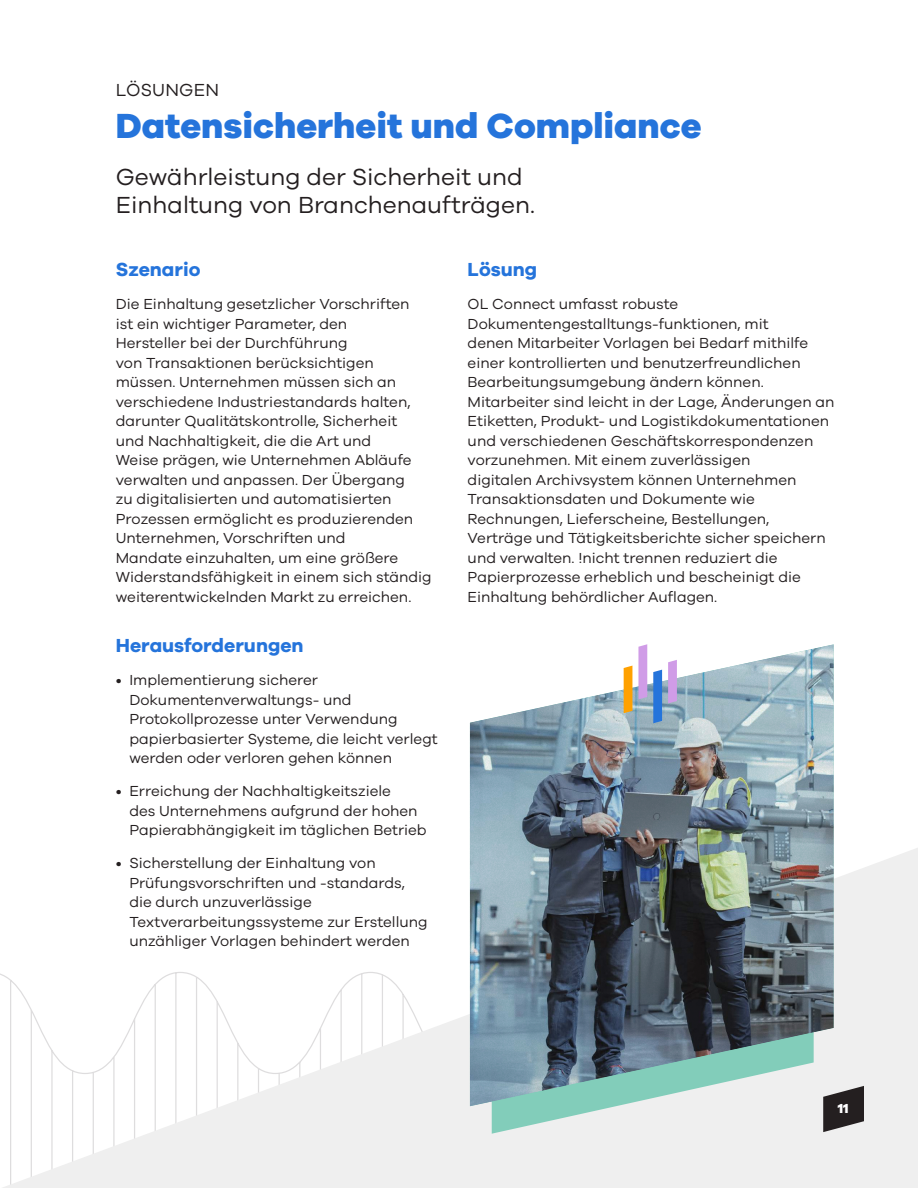
<style>
.page{position:relative;width:918px;height:1188px;background:#fff}
.page>*{position:absolute;margin:0;border:0;box-sizing:border-box;transform-origin:0 0}
.t1{font:800 36px "Galano Grotesque";color:#2574db}
.t2{font:24px/28.5px "Galano Grotesque";color:#241f20}
.t3{font:700 19.5px "Galano Grotesque";color:#2574db}
.t4{font:18px "Galano Grotesque";letter-spacing:.01em;color:#241f20}
.t5{font:15px/19.5px "Galano Grotesque";color:#241f20}
.t6{font:800 13.5px "Galano Grotesque";color:#fff}
</style>
<div class="page">
<svg style="left:1px;top:848px;width:917px;height:340px"></svg>
<svg style="left:492px;top:1108px;width:322px;height:26px;fill:#efefef"></svg>
<div style="left:457px;top:632px;width:390px;height:476px;background:#82cdba;opacity:.2"></div>
<svg style="left:624px;top:666px;width:8px;height:47px"></svg>
<svg style="left:638px;top:644px;width:9px;height:55px"></svg>
<svg style="left:653px;top:670px;width:9px;height:53px"></svg>
<svg style="left:668px;top:660px;width:9px;height:43px"></svg>
<svg style="left:823px;top:1086px;width:41px;height:46px"></svg>
<p class="t4" style="left:116px;top:79px;width:105px">LÖSUNGEN</p>
<h1 class="t1" style="left:116px;top:103px;width:587px">Datensicherheit und Compliance</h1>
<h2 class="t2" style="left:116px;top:162px;width:421px">Gewährleistung der Sicherheit und<br>Einhaltung von Branchenaufträgen.</h2>
<h3 class="t3" style="left:116px;top:258px;width:86px">Szenario</h3>
<p class="t5" style="left:116px;top:294px;width:317px">Die Einhaltung gesetzlicher Vorschriften<br>ist ein wichtiger Parameter, den<br>Hersteller bei der Durchführung<br>von Transaktionen berücksichtigen müssen. Unternehmen müssen sich an verschiedene Industriestandards halten, darunter Qualitätskontrolle, Sicherheit<br>und Nachhaltigkeit, die die Art und<br>Weise prägen, wie Unternehmen Abläufe verwalten und anpassen. Der Übergang<br>zu digitalisierten und automatisierten Prozessen ermöglicht es produzierenden Unternehmen, Vorschriften und<br>Mandate einzuhalten, um eine größere Widerstandsfähigkeit in einem sich ständig weiterentwickelnden Markt zu erreichen.</p>
<h3 class="t3" style="left:116px;top:633px;width:189px">Herausforderungen</h3>
<p class="t5" style="left:129px;top:670px;width:310px;text-indent:-14px">• Implementierung sicherer Dokumentenverwaltungs- und Protokollprozesse unter Verwendung papierbasierter Systeme, die leicht verlegt werden oder verloren gehen können</p>
<p class="t5" style="left:129px;top:781px;width:299px;text-indent:-14px">• Erreichung der Nachhaltigkeitsziele<br>des Unternehmens aufgrund der hohen<br>Papierabhängigkeit im täglichen Betrieb</p>
<p class="t5" style="left:129px;top:853px;width:300px;text-indent:-14px">• Sicherstellung der Einhaltung von Prüfungsvorschriften und -standards, die durch unzuverlässige Textverarbeitungssysteme zur Erstellung unzähliger Vorlagen behindert werden</p>
<h3 class="t3" style="left:468px;top:258px;width:71px">Lösung</h3>
<p class="t5" style="left:468px;top:294px;width:368px">OL Connect umfasst robuste Dokumentengestalltungs-funktionen, mit<br>denen Mitarbeiter Vorlagen bei Bedarf mithilfe einer kontrollierten und benutzerfreundlichen Bearbeitungsumgebung ändern können.<br>Mitarbeiter sind leicht in der Lage, Änderungen an Etiketten, Produkt- und Logistikdokumentationen und verschiedenen Geschäftskorrespondenzen vorzunehmen. Mit einem zuverlässigen<br>digitalen Archivsystem können Unternehmen Transaktionsdaten und Dokumente wie Rechnungen, Lieferscheine, Bestellungen, Verträge und Tätigkeitsberichte sicher speichern und verwalten. !nicht trennen reduziert die Papierprozesse erheblich und bescheinigt die Einhaltung behördlicher Auflagen.</p>
<p class="t6" style="left:838px;top:1100px;width:13px">11</p>
</div>
